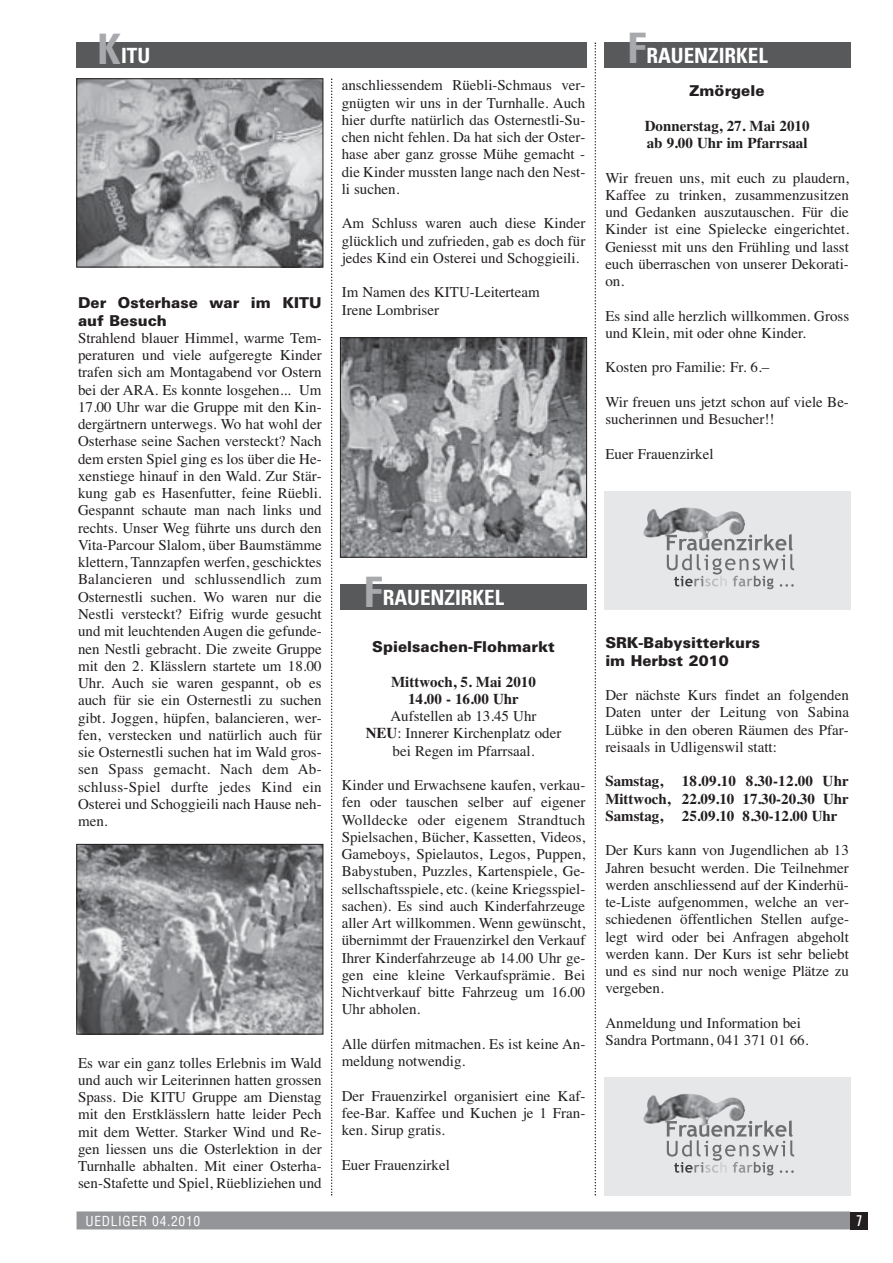
<style>
.page{position:relative;width:893px;height:1263px;background:#fff}
.page>*{position:absolute;margin:0;border:0;box-sizing:border-box;transform-origin:0 0}
.t1{font:700 condensed 21px "Univers";color:#fff}
.t2{font:15px/17.2px "Times";color:#231f20;text-align:justify}
.t3{font:700 15px/17.2px "Times";color:#231f20;text-align:center}
.t4{font:900 15px/17.2px "Univers";color:#231f20}
.t5{font:ultra-condensed 15px "Univers";color:#fff}
.t6{font:condensed 13.5px "Helvetica";letter-spacing:.05em;color:#fff}
.s1{font-size:42px;color:#a7a9ac}
.s2{font-weight:700}
</style>
<div class="page">
<div style="left:77px;top:1211px;width:773px;height:18px;background:#939598"></div>
<div style="left:850px;top:1212px;width:18px;height:17px;background:#231f20"></div>
<div style="left:340px;top:585px;width:247px;height:25px;background:#58595b"></div>
<div style="left:604px;top:43px;width:246px;height:25px;background:#58595b"></div>
<svg style="left:595px;top:43px;width:1px;height:1152px"></svg>
<svg style="left:331px;top:79px;width:1px;height:1116px"></svg>
<div style="left:77px;top:43px;width:510px;height:25px;background:#58595b"></div>
<img style="left:79px;top:80px;width:242px;height:185px">
<div style="left:77px;top:78px;width:246px;height:189px;border:1px solid #231f20"></div>
<img style="left:342px;top:339px;width:243px;height:216px">
<div style="left:340px;top:337px;width:247px;height:220px;border:1px solid #231f20"></div>
<img style="left:79px;top:846px;width:242px;height:186px">
<div style="left:77px;top:844px;width:246px;height:190px;border:1px solid #231f20"></div>
<div style="left:604px;top:1077px;width:246px;height:118px;background:#e6e7e8"></div>
<img style="left:643px;top:1093px;width:102px;height:37px">
<svg style="left:667px;top:1120px;width:127px;height:55px"></svg>
<div style="left:604px;top:491px;width:246px;height:118px;background:#e6e7e8"></div>
<img style="left:643px;top:507px;width:102px;height:36px">
<svg style="left:667px;top:534px;width:127px;height:55px"></svg>
<h1 class="t1" style="left:98px;top:48px;width:54px"><span class="s1">K</span>ITU</h1>
<h1 class="t1" style="left:628px;top:48px;width:142px"><span class="s1">F</span> RAUENZIRKEL</h1>
<p class="t4" style="left:78px;top:296px;width:245px">Der Osterhase war im KITU auf Besuch</p>
<p class="t2" style="left:78px;top:331px;width:245px">Strahlend blauer Himmel, warme Tem&shy;peraturen und viele aufgeregte Kinder trafen sich am Montagabend vor Ostern bei der ARA. Es konnte losgehen... Um 17.00 Uhr war die Gruppe mit den Kin&shy;dergärtnern unterwegs. Wo hat wohl der Osterhase seine Sachen versteckt? Nach dem ersten Spiel ging es los über die He&shy;xenstiege hinauf in den Wald. Zur Stär&shy;kung gab es Hasenfutter, feine Rüebli.<br>Gespannt schaute man nach links und rechts. Unser Weg führte uns durch den Vita-Parcour Slalom, über Baumstämme klettern, Tannzapfen werfen, geschicktes Balancieren und schlussendlich zum Osternestli suchen. Wo waren nur die Nestli versteckt? Eifrig wurde gesucht und mit leuchtenden Augen die gefunde&shy;nen Nestli gebracht. Die zweite Gruppe mit den 2. Klässlern startete um 18.00<br>Uhr. Auch sie waren gespannt, ob es auch für sie ein Osternestli zu suchen gibt. Joggen, hüpfen, balancieren, wer&shy;fen, verstecken und natürlich auch für sie Osternestli suchen hat im Wald gros&shy;sen Spass gemacht. Nach dem Ab&shy;schluss-Spiel durfte jedes Kind ein Osterei und Schoggieili nach Hause neh&shy;men.</p>
<p class="t2" style="left:78px;top:1055px;width:245px">Es war ein ganz tolles Erlebnis im Wald und auch wir Leiterinnen hatten grossen Spass. Die KITU Gruppe am Dienstag mit den Erstklässlern hatte leider Pech mit dem Wetter. Starker Wind und Re&shy;gen liessen uns die Osterlektion in der Turnhalle abhalten. Mit einer Osterha&shy;sen-Stafette und Spiel, Rüebliziehen und</p>
<p class="t2" style="left:342px;top:78px;width:245px">anschliessendem Rüebli-Schmaus ver&shy;gnügten wir uns in der Turnhalle. Auch hier durfte natürlich das Osternestli-Su&shy;chen nicht fehlen. Da hat sich der Oster&shy;hase aber ganz grosse Mühe gemacht - die Kinder mussten lange nach den Nest&shy;li suchen.</p>
<p class="t2" style="left:342px;top:216px;width:245px">Am Schluss waren auch diese Kinder glücklich und zufrieden, gab es doch für jedes Kind ein Osterei und Schoggieili.</p>
<p class="t2" style="left:342px;top:285px;width:200px">Im Namen des KITU-Leiterteam<br>Irene Lombriser</p>
<h1 class="t1" style="left:364px;top:590px;width:142px"><span class="s1">F</span> RAUENZIRKEL</h1>
<p class="t4" style="left:372px;top:639px;width:184px">Spielsachen-Flohmarkt</p>
<p class="t3" style="left:391px;top:674px;width:146px">Mittwoch, 5. Mai 2010<br>14.00 - 16.00 Uhr</p>
<p class="t2" style="left:366px;top:709px;width:197px;text-align:center">Aufstellen ab 13.45 Uhr<br><span class="s2">NEU</span>: Innerer Kirchenplatz oder bei Regen im Pfarrsaal.</p>
<p class="t2" style="left:342px;top:778px;width:245px">Kinder und Erwachsene kaufen, verkau&shy;fen oder tauschen selber auf eigener Wolldecke oder eigenem Strandtuch Spielsachen, Bücher, Kassetten, Videos, Gameboys, Spielautos, Legos, Puppen, Babystuben, Puzzles, Kartenspiele, Ge&shy;sellschaftsspiele, etc. (keine Kriegsspiel&shy;sachen). Es sind auch Kinderfahrzeuge aller Art willkommen. Wenn gewünscht, übernimmt der Frauenzirkel den Verkauf Ihrer Kinderfahrzeuge ab 14.00 Uhr ge&shy;gen eine kleine Verkaufsprämie. Bei Nichtverkauf bitte Fahrzeug um 16.00<br>Uhr abholen.</p>
<p class="t2" style="left:342px;top:1036px;width:245px">Alle dürfen mitmachen. Es ist keine An&shy;meldung notwendig.</p>
<p class="t2" style="left:342px;top:1088px;width:245px">Der Frauenzirkel organisiert eine Kaf&shy;fee-Bar. Kaffee und Kuchen je 1 Fran&shy;ken. Sirup gratis.</p>
<p class="t2" style="left:342px;top:1157px;width:110px">Euer Frauenzirkel</p>
<p class="t4" style="left:690px;top:84px;width:76px">Zmörgele</p>
<p class="t3" style="left:645px;top:118px;width:166px;text-align:left">Donnerstag, 27. Mai 2010 ab 9.00 Uhr im Pfarrsaal</p>
<p class="t2" style="left:605px;top:170px;width:245px">Wir freuen uns, mit euch zu plaudern, Kaffee zu trinken, zusammenzusitzen und Gedanken auszutauschen. Für die Kinder ist eine Spielecke eingerichtet.<br>Geniesst mit uns den Frühling und lasst euch überraschen von unserer Dekorati&shy;on.</p>
<p class="t2" style="left:605px;top:308px;width:245px">Es sind alle herzlich willkommen. Gross und Klein, mit oder ohne Kinder.</p>
<p class="t2" style="left:605px;top:360px;width:165px">Kosten pro Familie: Fr. 6.–</p>
<p class="t2" style="left:605px;top:395px;width:245px">Wir freuen uns jetzt schon auf viele Be&shy;sucherinnen und Besucher!!</p>
<p class="t2" style="left:605px;top:446px;width:110px">Euer Frauenzirkel</p>
<p class="t4" style="left:605px;top:636px;width:156px">SRK-Babysitterkurs im Herbst 2010</p>
<p class="t2" style="left:605px;top:688px;width:245px">Der nächste Kurs findet an folgenden Daten unter der Leitung von Sabina Lübke in den oberen Räumen des Pfar&shy;reisaals in Udligenswil statt:</p>
<p class="t3" style="left:605px;top:774px;width:245px;text-align:justify">Samstag, 18.09.10 8.30-12.00 Uhr Mittwoch, 22.09.10 17.30-20.30 Uhr Samstag, 25.09.10 8.30-12.00 Uhr</p>
<p class="t2" style="left:605px;top:843px;width:245px">Der Kurs kann von Jugendlichen ab 13<br>Jahren besucht werden. Die Teilnehmer werden anschliessend auf der Kinderhü&shy;te-Liste aufgenommen, welche an ver&shy;schiedenen öffentlichen Stellen aufge&shy;legt wird oder bei Anfragen abgeholt werden kann. Der Kurs ist sehr beliebt und es sind nur noch wenige Plätze zu vergeben.</p>
<p class="t2" style="left:605px;top:1016px;width:205px">Anmeldung und Information bei<br>Sandra Portmann, 041 371 01 66.</p>
<p class="t6" style="left:85px;top:1215px;width:116px">UEDLIGER 04.2010</p>
<p class="t5" style="left:856px;top:1215px;width:7px">7</p>
</div>
